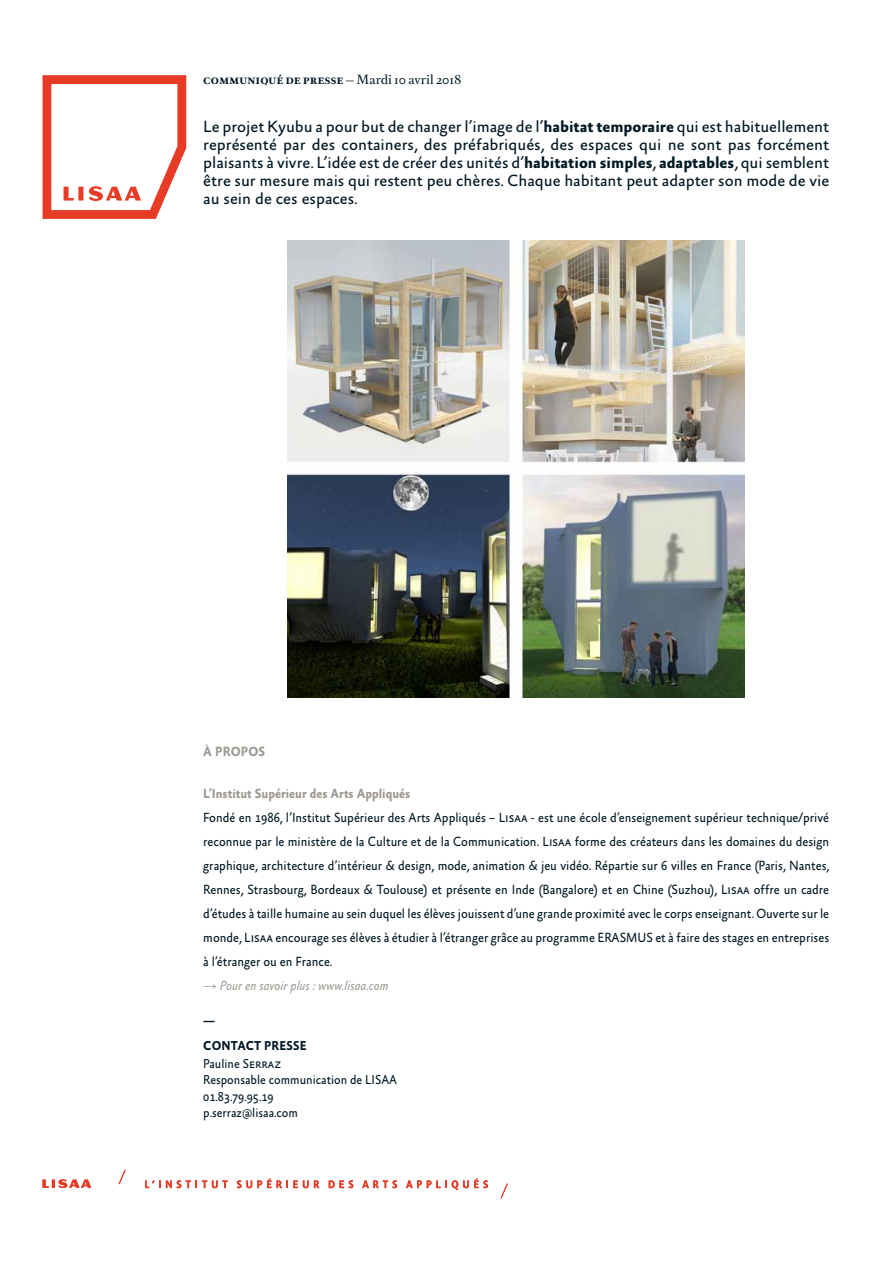
<style>
.page{position:relative;width:893px;height:1263px;background:#fff}
.page>*{position:absolute;margin:0;border:0;box-sizing:border-box;transform-origin:0 0}
.t1{font:16.5px/18px "Absara Sans Pro";color:#001825;text-align:justify}
.t2{font:13.5px/24px "Absara Sans Pro";color:#001825;text-align:justify;scale:.92 1}
.t3{font:700 13.5px "Absara Sans Pro";color:#9c9790;scale:.92 1}
.t4{font:italic 13.5px "Absara Sans Pro";color:#9c9790;scale:.92 1}
.t5{font:13.05px/16.4px "Absara Sans Pro";color:#001825;scale:.92 1}
.t6{font:700 13.05px/24px "Absara Sans Pro";letter-spacing:.01em;color:#001825;scale:.92 1}
.t7{font:700 12px "Romain BP Text";color:#001825}
.s1{font-weight:400}
.s2{font-weight:700}
.s3{font-family:"Arial";font-style:normal}
</style>
<div class="page">
<svg style="left:43px;top:75px;width:143px;height:144px"></svg>
<img style="left:288px;top:241px;width:457px;height:457px">
<svg style="left:43px;top:1179px;width:48px;height:9px"></svg>
<svg style="left:145px;top:1180px;width:83px;height:8px"></svg>
<svg style="left:237px;top:1179px;width:82px;height:9px"></svg>
<svg style="left:329px;top:1180px;width:24px;height:8px"></svg>
<svg style="left:362px;top:1180px;width:35px;height:8px"></svg>
<svg style="left:406px;top:1179px;width:82px;height:11px"></svg>
<svg style="left:500px;top:1183px;width:8px;height:16px"></svg>
<svg style="left:118px;top:1169px;width:8px;height:16px"></svg>
<p class="t7" style="left:203px;top:69px;width:260px">communiqué de presse — <span class="s1">Mardi 10 avril 2018</span></p>
<p class="t1" style="left:203px;top:118px;width:628px">Le projet Kyubu a pour but de changer l’image de l’<span class="s2">habitat temporaire</span> qui est habituellement représenté par des containers, des préfabriqués, des espaces qui ne sont pas forcément plaisants à vivre. L’idée est de créer des unités d’<span class="s2">habitation simples</span>, <span class="s2">adaptables</span>, qui semblent être sur mesure mais qui restent peu chères. Chaque habitant peut adapter son mode de vie au sein de ces espaces.</p>
<p class="t3" style="left:203px;top:744px;width:69px">À PROPOS</p>
<p class="t3" style="left:203px;top:786px;width:226px">L’Institut Supérieur des Arts Appliqués</p>
<p class="t2" style="left:203px;top:806px;width:682px">Fondé en 1986, l’Institut Supérieur des Arts Appliqués – Lisaa - est une école d’enseignement supérieur technique/privé reconnue par le ministère de la Culture et de la Communication. Lisaa forme des créateurs dans les domaines du design graphique, architecture d’intérieur &amp; design, mode, animation &amp; jeu vidéo. Répartie sur 6 villes en France (Paris, Nantes, Rennes, Strasbourg, Bordeaux &amp; Toulouse) et présente en Inde (Bangalore) et en Chine (Suzhou), Lisaa offre un cadre d’études à taille humaine au sein duquel les élèves jouissent d’une grande proximité avec le corps enseignant. Ouverte sur le monde, Lisaa encourage ses élèves à étudier à l’étranger grâce au programme ERASMUS et à faire des stages en entreprises à l’étranger ou en France.</p>
<p class="t4" style="left:203px;top:978px;width:203px"><span class="s3">→</span> Pour en savoir plus : www.lisaa.com</p>
<p class="t6" style="left:203px;top:1010px;width:114px">—<br>CONTACT PRESSE</p>
<p class="t5" style="left:203px;top:1056px;width:212px">Pauline Serraz<br>Responsable communication de LISAA<br>01.83.79.95.19<br>p.serraz@lisaa.com</p>
</div>
